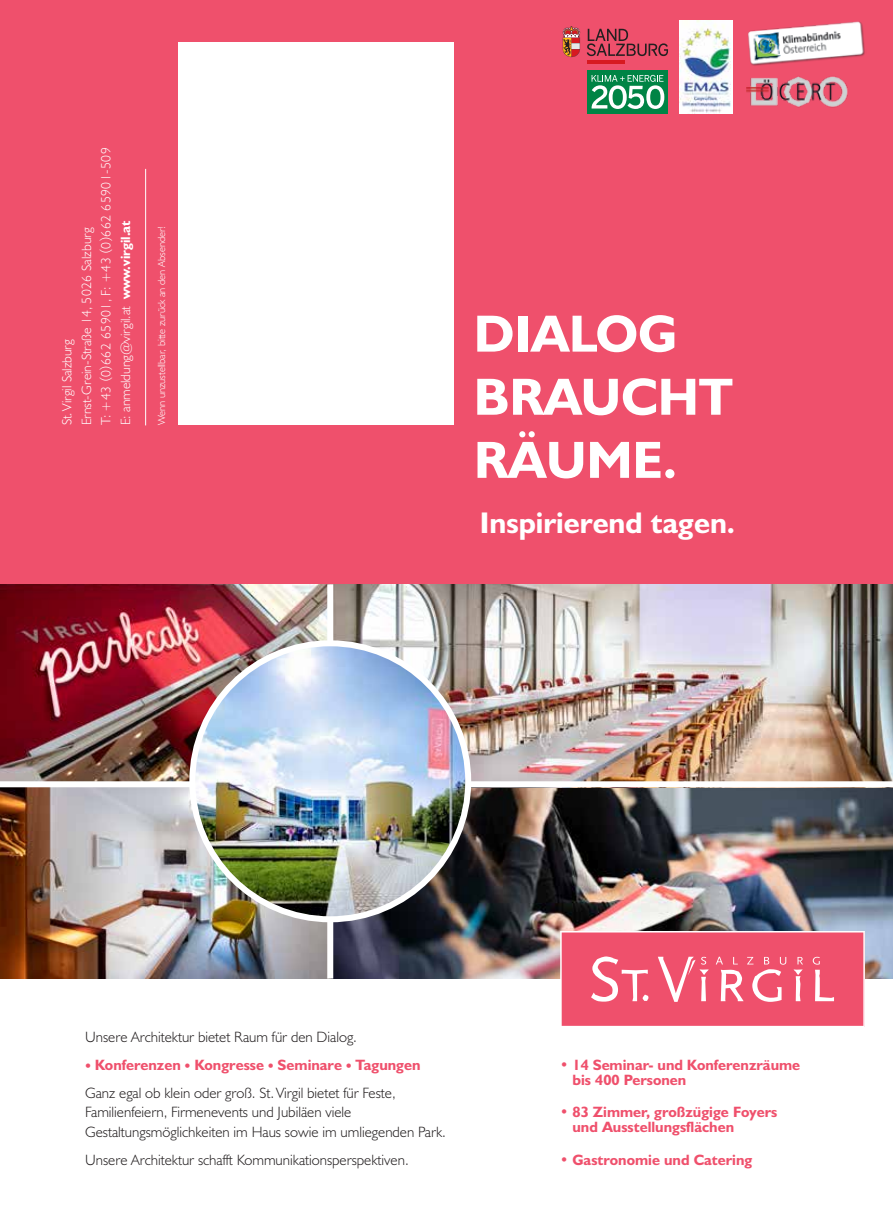
<style>
.page{position:relative;width:893px;height:1221px;background:#fff}
.page>*{position:absolute;margin:0;border:0;box-sizing:border-box;transform-origin:0 0}
.t1{font:700 52.5px/63.2px "Humanist 521";color:#fff}
.t2{font:700 30px "Humanist 521";color:#fff}
.t3{font:300 15px/28px "Humanist 521";color:#231f20}
.t4{font:700 15px/15px "Humanist 521";color:#ef506c}
.t5{font:300 13.5px/19.5px "Humanist 521";color:#fff}
.t6{font:300 10.5px "Humanist 521";color:#fff}
.s1{font-weight:700}
.s2{font-family:"Eurostile LT Std";font-weight:700;font-stretch:condensed;font-size:12px;color:#ef506c}
.s3{font-weight:700;color:#ef506c}
</style>
<div class="page">
<div style="left:0;top:0;width:893px;height:978px;background:#ef506c"></div>
<div style="left:178px;top:43px;width:275px;height:382px;background:#fff"></div>
<img style="left:333px;top:787px;width:560px;height:191px">
<img style="left:333px;top:584px;width:560px;height:197px">
<img style="left:0;top:787px;width:327px;height:191px">
<img style="left:0;top:584px;width:327px;height:197px">
<div style="left:327px;top:584px;width:6px;height:394px;background:#fff"></div>
<div style="left:0;top:781px;width:893px;height:6px;background:#fff"></div>
<img style="left:192px;top:643px;width:276px;height:276px;border-radius:138px">
<div style="left:189px;top:640px;width:282px;height:282px;border:6px solid #fff;border-radius:50%"></div>
<hr style="left:145px;top:169px;width:1px;height:256px;background:#fff">
<svg style="left:560px;top:930px;width:305px;height:97px"></svg>
<img style="left:679px;top:20px;width:54px;height:94px">
<svg style="left:563px;top:26px;width:17px;height:31px"></svg>
<hr style="left:588px;top:61px;width:37px;height:3px;background:#d71920">
<svg style="left:587px;top:29px;width:81px;height:27px"></svg>
<div style="left:588px;top:70px;width:80px;height:44px;background:#008445"></div>
<svg style="left:592px;top:75px;width:72px;height:34px"></svg>
<img style="left:748px;top:21px;width:117px;height:45px">
<img style="left:746px;top:76px;width:102px;height:32px">
<p class="t5" style="left:57px;top:425px;width:279px;rotate:-90deg">St.Virgil Salzburg<br>Ernst-Grein-Straße 14, 5026 Salzburg<br>T: +43 (0)662 65901, F: +43 (0)662 65901-509<br>E: anmeldung@virgil.at <span class="s1">www.virgil.at</span></p>
<p class="t6" style="left:155px;top:425px;width:201px;rotate:-90deg">Wenn unzustellbar, bitte zurück an den Absender!</p>
<h1 class="t1" style="left:474px;top:301px;width:261px">DIALOG<br>BRAUCHT<br>RÄUME.</h1>
<h2 class="t2" style="left:480px;top:504px;width:257px">Inspirierend tagen.</h2>
<p class="t3" style="left:85px;top:1022px;width:274px">Unsere Architektur bietet Raum für den Dialog.</p>
<p class="t3" style="left:85px;top:1050px;width:337px"><span class="s2">•</span> <span class="s3">Konferenzen</span> <span class="s2">•</span> <span class="s3">Kongresse</span> <span class="s2">•</span> <span class="s3">Seminare</span> <span class="s2">•</span> <span class="s3">Tagungen<br></span>Ganz egal ob klein oder groß. St.Virgil bietet für Feste,</p>
<p class="t3" style="left:85px;top:1101px;width:362px;line-height:19.5px">Familienfeiern, Firmenevents und Jubiläen viele<br>Gestaltungsmöglichkeiten im Haus sowie im umliegenden Park.</p>
<p class="t3" style="left:85px;top:1145px;width:325px">Unsere Architektur schafft Kommunikationsperspektiven.</p>
<p class="t4" style="left:572px;top:1056px;width:229px;text-indent:-13px">• 14 Seminar- und Konferenzräume bis 400 Personen</p>
<p class="t4" style="left:572px;top:1104px;width:206px;text-indent:-13px">• 83 Zimmer, großzügige Foyers und Ausstellungsflächen</p>
<p class="t4" style="left:560px;top:1151px;width:194px">• Gastronomie und Catering</p>
</div>
